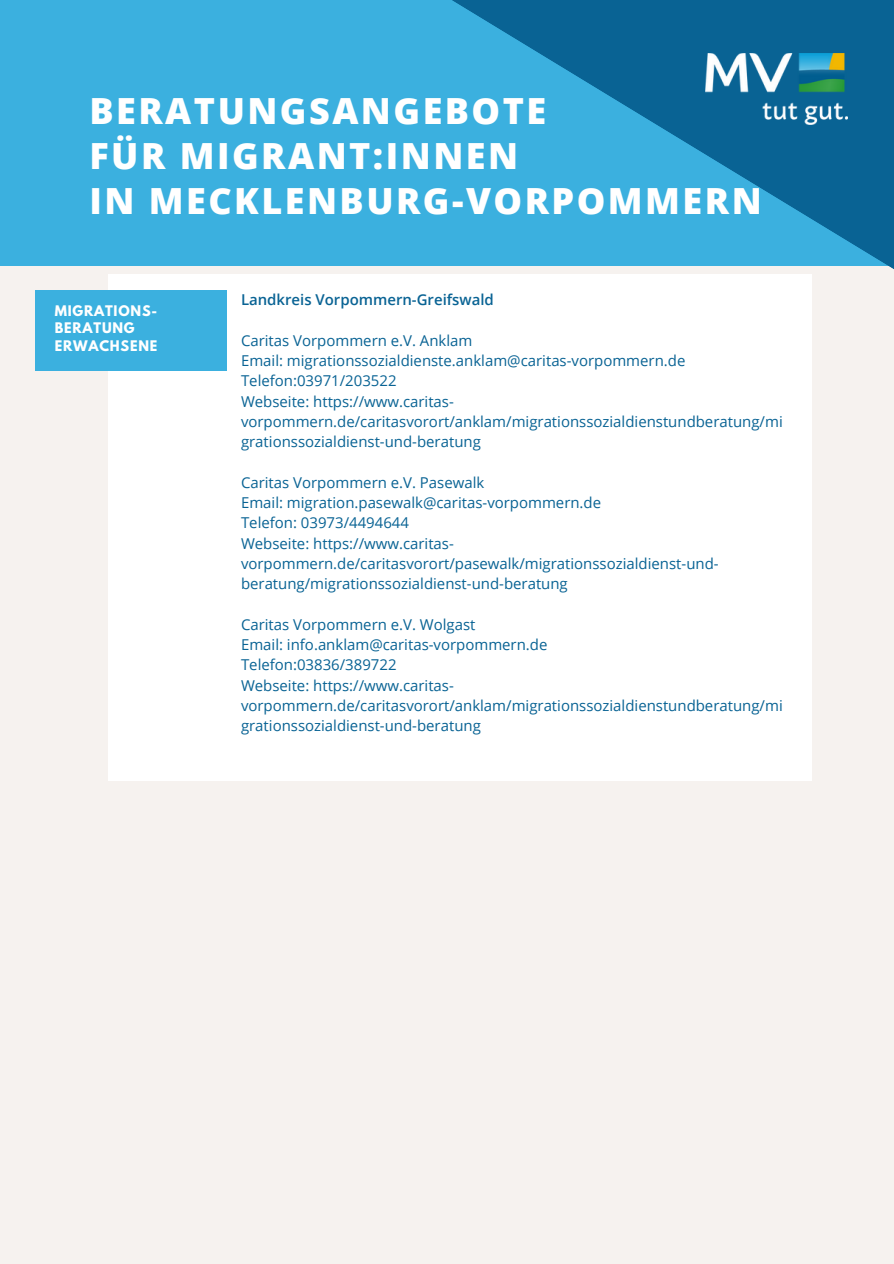
<style>
.page{position:relative;width:894px;height:1264px;background:#fff}
.page>*{position:absolute;margin:0;border:0;box-sizing:border-box;transform-origin:0 0}
.t1{font:800 36px "Open Sans";letter-spacing:.07em;color:#fff}
.t2{font:15px/20.2px "Open Sans";color:#096394}
.t3{font:600 15px "Open Sans";color:#096394}
.t4{font:700 12.9px/17.2px "League Spartan";letter-spacing:.06em;color:#fff}
</style>
<div class="page">
<div style="left:0;top:0;width:893px;height:1263px;background:#f6f2ef"></div>
<div style="left:0;top:0;width:893px;height:266px;background:#3bb0df"></div>
<div style="left:109px;top:274px;width:702px;height:507px;background:#fff"></div>
<svg style="left:452px;top:0;width:441px;height:299px"></svg>
<img style="left:705px;top:54px;width:142px;height:71px">
<div style="left:35px;top:290px;width:191px;height:80px;background:#3bb0df"></div>
<p class="t1" style="left:89px;top:86px;width:458px">BERATUNGSANGEBOTE</p>
<p class="t1" style="left:89px;top:131px;width:430px">FÜR MIGRANT:INNEN</p>
<p class="t1" style="left:89px;top:176px;width:673px">IN MECKLENBURG-VORPOMMERN</p>
<p class="t4" style="left:55px;top:304px;width:104px">MIGRATIONS-<br>BERATUNG<br>ERWACHSENE</p>
<p class="t3" style="left:241px;top:289px;width:254px">Landkreis Vorpommern-Greifswald</p>
<p class="t2" style="left:241px;top:330px;width:233px">Caritas Vorpommern e.V. Anklam</p>
<p class="t2" style="left:241px;top:350px;width:446px">Email: migrationssozialdienste.anklam@caritas-vorpommern.de</p>
<p class="t2" style="left:241px;top:370px;width:157px">Telefon:03971/203522</p>
<p class="t2" style="left:241px;top:391px;width:543px">Webseite: https://www.caritas&shy;vorpommern.de/caritasvorort/anklam/migrationssozialdienstundberatung/mi grationssozialdienst-und-beratung</p>
<p class="t2" style="left:241px;top:472px;width:245px">Caritas Vorpommern e.V. Pasewalk</p>
<p class="t2" style="left:241px;top:492px;width:361px">Email: migration.pasewalk@caritas-vorpommern.de</p>
<p class="t2" style="left:241px;top:512px;width:169px">Telefon: 03973/4494644</p>
<p class="t2" style="left:241px;top:532px;width:479px">Webseite: https://www.caritas&shy;vorpommern.de/caritasvorort/pasewalk/migrationssozialdienst-und&shy;beratung/migrationssozialdienst-und-beratung</p>
<p class="t2" style="left:241px;top:613px;width:236px">Caritas Vorpommern e.V. Wolgast</p>
<p class="t2" style="left:241px;top:634px;width:308px">Email: info.anklam@caritas-vorpommern.de</p>
<p class="t2" style="left:241px;top:654px;width:157px">Telefon:03836/389722</p>
<p class="t2" style="left:241px;top:674px;width:543px">Webseite: https://www.caritas&shy;vorpommern.de/caritasvorort/anklam/migrationssozialdienstundberatung/mi grationssozialdienst-und-beratung</p>
</div>
